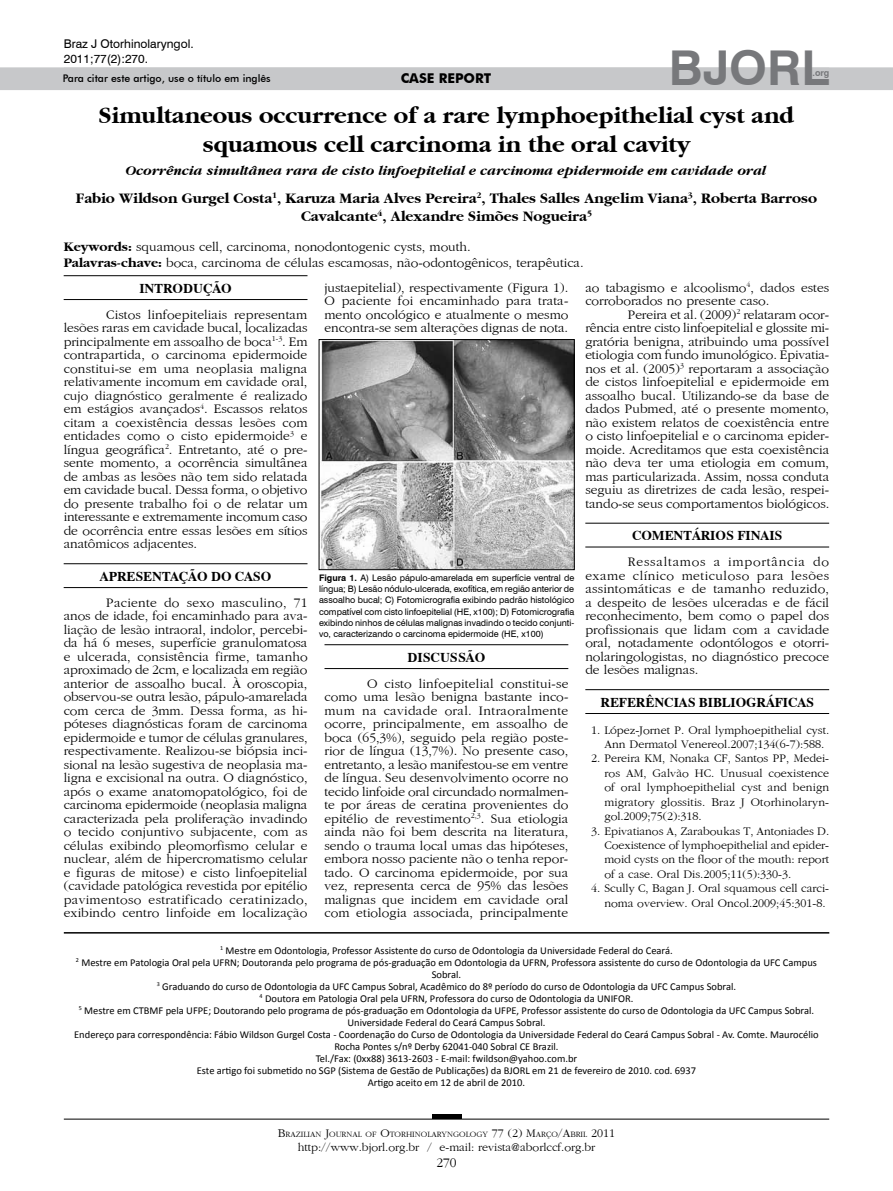
<style>
.page{position:relative;width:893px;height:1191px;background:#fff}
.page>*{position:absolute;margin:0;border:0;box-sizing:border-box;transform-origin:0 0}
.t1{font:700 48px "Swiss 721 BT";color:#77787b}
.t2{font:700 24px/28.8px "Gatineau";color:#000;text-align:center}
.t3{font:700 15px/18px "Gatineau";color:#000;text-align:center}
.t4{font:italic 700 14.25px "Gatineau";color:#000}
.t5{font:13.5px/13.5px "Gatineau Plain";color:#000;text-align:justify}
.t6{font:700 13.5px "Dutch 801 BT";color:#000}
.t7{font:700 13.5px "Futura BT";color:#000}
.t8{font:12px/14.4px "Gatineau Plain";color:#000;text-align:justify}
.t9{font:12px/14.4px "Swiss 721 BT";color:#000}
.t10{font:10.5px/12px "Calibri";color:#000;text-align:center}
.t11{font:500 10.5px "Futura BT";color:#000}
.t12{font:9px/11.2px "Swiss 721 BT";color:#000;text-align:justify}
.t13{font:700 9px "Swiss 721 BT";color:#77787b}
.t14{font:8.4px "Gatineau Plain";color:#000}
.s1{font-family:"Gatineau";font-weight:700}
.s2{font-weight:700}
.s3{font-size:12px}
</style>
<div class="page">
<hr style="left:64px;top:1118px;width:765px;height:1px;background:#000">
<hr style="left:432px;top:1114px;width:29px;height:4px;background:#000">
<div style="left:0;top:67px;width:893px;height:23px;background:#c7c8ca"></div>
<hr style="left:64px;top:932px;width:765px;height:1px;background:#000">
<hr style="left:64px;top:275px;width:243px;height:1px;background:#000">
<hr style="left:64px;top:299px;width:243px;height:1px;background:#000">
<hr style="left:64px;top:563px;width:243px;height:1px;background:#000">
<hr style="left:64px;top:587px;width:243px;height:1px;background:#000">
<hr style="left:324px;top:644px;width:244px;height:1px;background:#000">
<hr style="left:324px;top:668px;width:244px;height:1px;background:#000">
<hr style="left:585px;top:523px;width:244px;height:1px;background:#000">
<hr style="left:585px;top:547px;width:244px;height:1px;background:#000">
<hr style="left:585px;top:689px;width:244px;height:1px;background:#000">
<hr style="left:585px;top:713px;width:244px;height:1px;background:#000">
<img style="left:321px;top:341px;width:251px;height:227px">
<div style="left:319px;top:339px;width:255px;height:231px;border:1px solid #000"></div>
<p class="t9" style="left:64px;top:37px;width:131px">Braz J Otorhinolaryngol.<br>2011;77(2):270.</p>
<p class="t11" style="left:63px;top:71px;width:210px">Para citar este artigo, use o título em inglês</p>
<p class="t7" style="left:401px;top:70px;width:92px">CASE REPORT</p>
<h1 class="t1" style="left:669px;top:39px;width:162px">BJORL</h1>
<p class="t13" style="left:812px;top:67px;width:18px">.org</p>
<h2 class="t2" style="left:99px;top:101px;width:697px">Simultaneous occurrence of a rare lymphoepithelial cyst and squamous cell carcinoma in the oral cavity</h2>
<p class="t3" style="left:76px;top:189px;width:742px">Fabio Wildson Gurgel Costa<sup>1</sup>, Karuza Maria Alves Pereira<sup>2</sup>, Thales Salles Angelim Viana<sup>3</sup>, Roberta Barroso<br>Cavalcante<sup>4</sup>, Alexandre Simões Nogueira<sup>5</sup></p>
<p class="t4" style="left:127px;top:163px;width:642px">Ocorrência simultânea rara de cisto linfoepitelial e carcinoma epidermoide em cavidade oral</p>
<p class="t5" style="left:64px;top:239px;width:521px;line-height:16.2px"><span class="s1">Keywords:</span> squamous cell, carcinoma, nonodontogenic cysts, mouth.<br><span class="s1">Palavras-chave:</span> boca, carcinoma de células escamosas, não-odontogênicos, terapêutica.</p>
<p class="t6" style="left:139px;top:280px;width:94px">INTRODUÇÃO</p>
<p class="t5" style="left:64px;top:308px;width:245px;text-indent:43px">Cistos linfoepiteliais representam lesões raras em cavidade bucal, localizadas principalmente em assoalho de boca<sup>1-3</sup>. Em contrapartida, o carcinoma epidermoide constitui-se em uma neoplasia maligna relativamente incomum em cavidade oral, cujo diagnóstico geralmente é realizado em estágios avançados<sup>4</sup>. Escassos relatos citam a coexistência dessas lesões com entidades como o cisto epidermoide<sup>3</sup> e língua geográfica<sup>2</sup>. Entretanto, até o pre&shy;sente momento, a ocorrência simultânea de ambas as lesões não tem sido relatada em cavidade bucal. Dessa forma, o objetivo do presente trabalho foi o de relatar um interessante e extremamente incomum caso de ocorrência entre essas lesões em sítios anatômicos adjacentes.</p>
<p class="t6" style="left:100px;top:568px;width:173px">APRESENTAÇÃO DO CASO</p>
<p class="t5" style="left:64px;top:596px;width:245px;text-indent:43px">Paciente do sexo masculino, 71 anos de idade, foi encaminhado para ava&shy;liação de lesão intraoral, indolor, percebi&shy;da há 6 meses, superfície granulomatosa e ulcerada, consistência firme, tamanho aproximado de 2cm, e localizada em região anterior de assoalho bucal. À oroscopia, observou-se outra lesão, pápulo-amarelada com cerca de 3mm. Dessa forma, as hi&shy;póteses diagnósticas foram de carcinoma epidermoide e tumor de células granulares, respectivamente. Realizou-se biópsia inci&shy;sional na lesão sugestiva de neoplasia ma&shy;ligna e excisional na outra. O diagnóstico, após o exame anatomopatológico, foi de carcinoma epidermoide (neoplasia maligna caracterizada pela proliferação invadindo o tecido conjuntivo subjacente, com as células exibindo pleomorfismo celular e nuclear, além de hipercromatismo celular e figuras de mitose) e cisto linfoepitelial (cavidade patológica revestida por epitélio pavimentoso estratificado ceratinizado, exibindo centro linfoide em localização</p>
<p class="t5" style="left:324px;top:281px;width:245px">justaepitelial), respectivamente (Figura 1).<br>O paciente foi encaminhado para trata&shy;mento oncológico e atualmente o mesmo encontra-se sem alterações dignas de nota.</p>
<p class="t12" style="left:319px;top:572px;width:257px"><span class="s2">Figura 1.</span> A) Lesão pápulo-amarelada em superfície ventral de língua; B) Lesão nódulo-ulcerada, exofítica, em região anterior de assoalho bucal; C) Fotomicrografia exibindo padrão histológico compatível com cisto linfoepitelial (HE, x100); D) Fotomicrografia exibindo ninhos de células malignas invadindo o tecido conjunti&shy;vo, caracterizando o carcinoma epidermoide (HE, x100)</p>
<p class="t6" style="left:408px;top:649px;width:79px">DISCUSSÃO</p>
<p class="t5" style="left:324px;top:677px;width:245px;text-indent:43px">O cisto linfoepitelial constitui-se como uma lesão benigna bastante inco&shy;mum na cavidade oral. Intraoralmente ocorre, principalmente, em assoalho de boca (65,3%), seguido pela região poste&shy;rior de língua (13,7%). No presente caso, entretanto, a lesão manifestou-se em ventre de língua. Seu desenvolvimento ocorre no tecido linfoide oral circundado normalmen&shy;te por áreas de ceratina provenientes do epitélio de revestimento<sup>2,3</sup>. Sua etiologia ainda não foi bem descrita na literatura, sendo o trauma local umas das hipóteses, embora nosso paciente não o tenha repor&shy;tado. O carcinoma epidermoide, por sua vez, representa cerca de 95% das lesões malignas que incidem em cavidade oral com etiologia associada, principalmente</p>
<p class="t5" style="left:585px;top:281px;width:245px">ao tabagismo e alcoolismo<sup>4</sup>, dados estes corroborados no presente caso.</p>
<p class="t5" style="left:585px;top:308px;width:245px;text-indent:43px">Pereira et al. (2009)<sup>2</sup> relataram ocor&shy;rência entre cisto linfoepitelial e glossite mi&shy;gratória benigna, atribuindo uma possível etiologia com fundo imunológico. Epivatia&shy;nos et al. (2005)<sup>3</sup> reportaram a associação de cistos linfoepitelial e epidermoide em assoalho bucal. Utilizando-se da base de dados Pubmed, até o presente momento, não existem relatos de coexistência entre o cisto linfoepitelial e o carcinoma epider&shy;moide. Acreditamos que esta coexistência não deva ter uma etiologia em comum, mas particularizada. Assim, nossa conduta seguiu as diretrizes de cada lesão, respei&shy;tando-se seus comportamentos biológicos.</p>
<p class="t6" style="left:632px;top:527px;width:152px">COMENTÁRIOS FINAIS</p>
<p class="t5" style="left:585px;top:555px;width:245px;text-indent:43px">Ressaltamos a importância do exame clínico meticuloso para lesões assintomáticas e de tamanho reduzido, a despeito de lesões ulceradas e de fácil reconhecimento, bem como o papel dos profissionais que lidam com a cavidade oral, notadamente odontólogos e otorri&shy;nolaringologistas, no diagnóstico precoce de lesões malignas.</p>
<p class="t6" style="left:601px;top:693px;width:215px">REFERÊNCIAS BIBLIOGRÁFICAS</p>
<p class="t8" style="left:604px;top:723px;width:226px;text-indent:-13px">1. López-Jornet P. Oral lymphoepithelial cyst.<br>Ann Dermatol Venereol.2007;134(6-7):588.</p>
<p class="t8" style="left:604px;top:751px;width:226px;text-indent:-13px">2. Pereira KM, Nonaka CF, Santos PP, Medei&shy;ros AM, Galvão HC. Unusual coexistence of oral lymphoepithelial cyst and benign migratory glossitis. Braz J Otorhinolaryn&shy;gol.2009;75(2):318.</p>
<p class="t8" style="left:604px;top:823px;width:226px;text-indent:-13px">3. Epivatianos A, Zaraboukas T, Antoniades D.<br>Coexistence of lymphoepithelial and epider&shy;moid cysts on the floor of the mouth: report of a case. Oral Dis.2005;11(5):330-3.</p>
<p class="t8" style="left:591px;top:881px;width:240px;text-align:right">4. Scully C, Bagan J. Oral squamous cell carci&shy;noma overview. Oral Oncol.2009;45:301-8.</p>
<p class="t10" style="left:74px;top:943px;width:746px"><sup>1</sup> Mestre em Odontologia, Professor Assistente do curso de Odontologia da Universidade Federal do Ceará.<br><sup>2</sup> Mestre em Patologia Oral pela UFRN; Doutoranda pelo programa de pós-graduação em Odontologia da UFRN, Professora assistente do curso de Odontologia da UFC Campus Sobral.<br><sup>3</sup> Graduando do curso de Odontologia da UFC Campus Sobral, Acadêmico do 8º período do curso de Odontologia da UFC Campus Sobral.<br><sup>4</sup> Doutora em Patologia Oral pela UFRN, Professora do curso de Odontologia da UNIFOR.<br><sup>5</sup> Mestre em CTBMF pela UFPE; Doutorando pelo programa de pós-graduação em Odontologia da UFPE, Professor assistente do curso de Odontologia da UFC Campus Sobral.<br>Universidade Federal do Ceará Campus Sobral.<br>Endereço para correspondência: Fábio Wildson Gurgel Costa - Coordenação do Curso de Odontologia da Universidade Federal do Ceará Campus Sobral - Av. Comte. Maurocélio Rocha Pontes s/nº Derby 62041-040 Sobral CE Brazil.<br>Tel./Fax: (0xx88) 3613-2603 - E-mail: fwildson@yahoo.com.br<br>Este artigo foi submetido no SGP (Sistema de Gestão de Publicações) da BJORL em 21 de fevereiro de 2010. cod. 6937<br>Artigo aceito em 12 de abril de 2010.</p>
<p class="t14" style="left:278px;top:1129px;width:339px"><span class="s3">B</span>RAZILIAN <span class="s3">J</span>OURNAL OF <span class="s3">O</span>TORHINOLARYNGOLOGY <span class="s3">77 (2) M</span>ARÇO<span class="s3">/A</span>BRIL <span class="s3">2011</span></p>
<p class="t8" style="left:298px;top:1140px;width:299px">http://www.bjorl.org.br / e-mail: revista@aborlccf.org.br</p>
<p class="t5" style="left:436px;top:1156px;width:22px">270</p>
</div>
